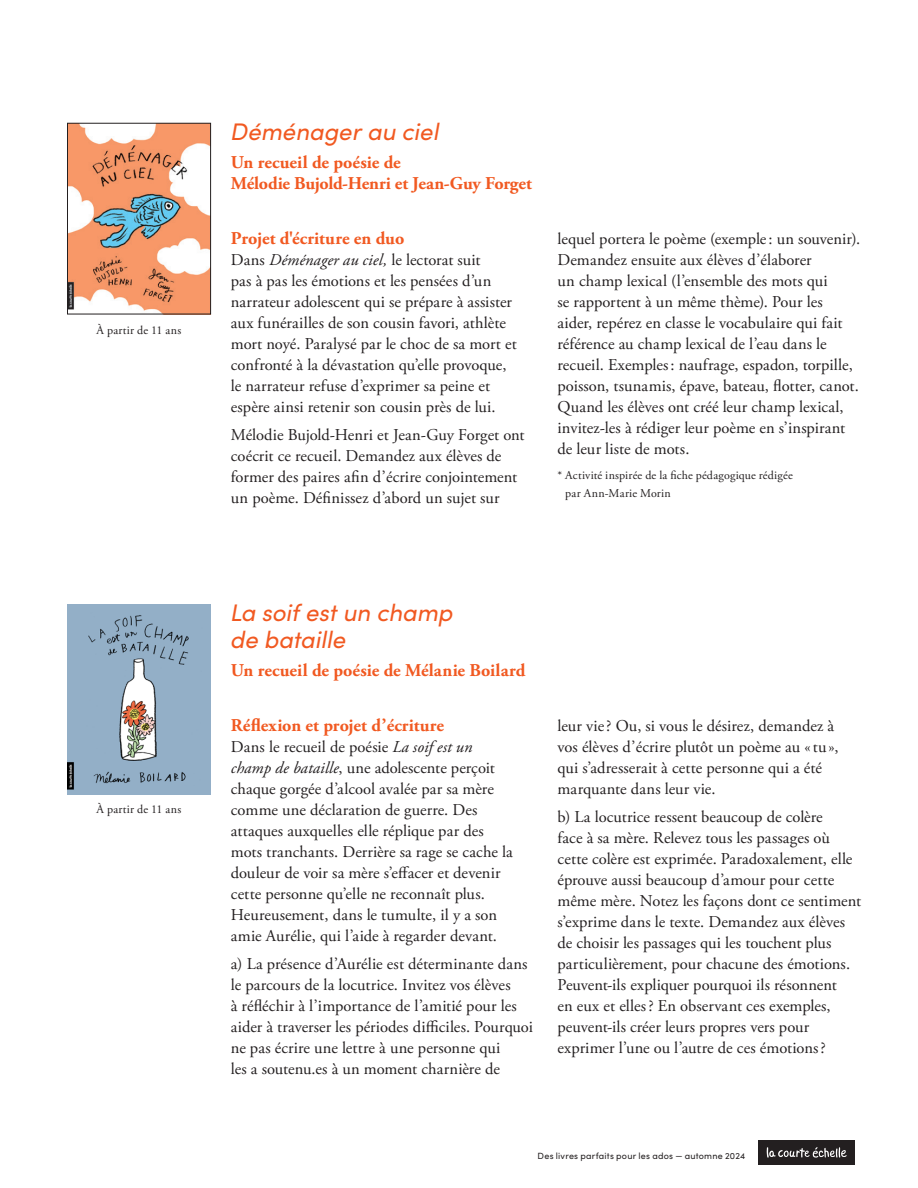
<style>
.page{position:relative;width:918px;height:1188px;background:#fff}
.page>*{position:absolute;margin:0;border:0;box-sizing:border-box;transform-origin:0 0}
.h2__livres{font:italic 24px/27px "Sofia Pro";color:#f15921}
.auteur_e{font:700 18px/21px "Adobe Garamond Pro";color:#f15921}
.h3_exercice{font:700 18px "Adobe Garamond Pro";letter-spacing:.005em;color:#f15921}
.exercice_texte{font:16.5px/21px "Adobe Garamond Pro";color:#231f20}
.exercice_texte1er{font:16.5px/21px "Adobe Garamond Pro";color:#231f20}
.credits{font:12px/18px "Adobe Garamond Pro";letter-spacing:.015em;color:#231f20}
.ages{font:12px "Adobe Garamond Pro";letter-spacing:.02em;color:#231f20}
.auteur_e-2{font:9px "Sofia Pro";letter-spacing:.025em;color:#231f20}
.s1{font-style:italic}
</style>
<div class="page">
<div style="left:758px;top:1140px;width:97px;height:25px;background:#231f20"></div>
<svg style="left:767px;top:1147px;width:80px;height:11px"></svg>
<img style="left:69px;top:125px;width:140px;height:187px">
<div style="left:67px;top:123px;width:144px;height:191px;border:1px solid #231f20"></div>
<img style="left:68px;top:604px;width:143px;height:191px">
<p class="ages" style="left:97px;top:323px;width:86px">À partir de 11 ans</p>
<p class="ages" style="left:97px;top:802px;width:86px">À partir de 11 ans</p>
<p class="h2__livres" style="left:231px;top:117px;width:210px">Déménager au ciel</p>
<p class="auteur_e" style="left:231px;top:152px;width:303px">Un recueil de poésie de<br>Mélodie Bujold-Henri et Jean-Guy Forget</p>
<p class="h3_exercice" style="left:231px;top:228px;width:175px">Projet d'écriture en duo</p>
<p class="exercice_texte1er" style="left:231px;top:250px;width:287px">Dans <span class="s1">Déménager au ciel,</span> le lectorat suit<br>pas à pas les émotions et les pensées d’un narrateur adolescent qui se prépare à assister aux funérailles de son cousin favori, athlète mort noyé. Paralysé par le choc de sa mort et confronté à la dévastation qu’elle provoque, le narrateur refuse d’exprimer sa peine et espère ainsi retenir son cousin près de lui.</p>
<p class="exercice_texte" style="left:231px;top:424px;width:295px">Mélodie Bujold-Henri et Jean-Guy Forget ont coécrit ce recueil. Demandez aux élèves de former des paires afin d’écrire conjointement un poème. Définissez d’abord un sujet sur</p>
<p class="exercice_texte" style="left:558px;top:229px;width:304px">lequel portera le poème (exemple: un souvenir).<br>Demandez ensuite aux élèves d’élaborer<br>un champ lexical (l’ensemble des mots qui<br>se rapportent à un même thème). Pour les aider, repérez en classe le vocabulaire qui fait référence au champ lexical de l’eau dans le recueil. Exemples: naufrage, espadon, torpille, poisson, tsunamis, épave, bateau, flotter, canot.<br>Quand les élèves ont créé leur champ lexical, invitez-les à rédiger leur poème en s’inspirant de leur liste de mots.</p>
<p class="credits" style="left:565px;top:466px;width:229px;text-indent:-8px">* Activité inspirée de la fiche pédagogique rédigée par Ann-Marie Morin</p>
<p class="h2__livres" style="left:231px;top:598px;width:224px">La soif est un champ de bataille</p>
<p class="auteur_e" style="left:231px;top:660px;width:296px">Un recueil de poésie de Mélanie Boilard</p>
<p class="h3_exercice" style="left:231px;top:715px;width:215px">Réflexion et projet d’écriture</p>
<p class="exercice_texte1er" style="left:231px;top:737px;width:283px">Dans le recueil de poésie <span class="s1">La soif est un champ de bataille</span>, une adolescente perçoit chaque gorgée d’alcool avalée par sa mère comme une déclaration de guerre. Des attaques auxquelles elle réplique par des mots tranchants. Derrière sa rage se cache la douleur de voir sa mère s’effacer et devenir cette personne qu’elle ne reconnaît plus.<br>Heureusement, dans le tumulte, il y a son amie Aurélie, qui l’aide à regarder devant.</p>
<p class="exercice_texte" style="left:231px;top:954px;width:304px">a) La présence d’Aurélie est déterminante dans le parcours de la locutrice. Invitez vos élèves<br>à réfléchir à l’importance de l’amitié pour les aider à traverser les périodes difficiles. Pourquoi ne pas écrire une lettre à une personne qui<br>les a soutenu.es à un moment charnière de</p>
<p class="exercice_texte" style="left:558px;top:716px;width:282px">leur vie? Ou, si vous le désirez, demandez à vos élèves d’écrire plutôt un poème au «tu», qui s’adresserait à cette personne qui a été marquante dans leur vie.</p>
<p class="exercice_texte" style="left:558px;top:806px;width:305px">b) La locutrice ressent beaucoup de colère<br>face à sa mère. Relevez tous les passages où cette colère est exprimée. Paradoxalement, elle éprouve aussi beaucoup d’amour pour cette même mère. Notez les façons dont ce sentiment s’exprime dans le texte. Demandez aux élèves de choisir les passages qui les touchent plus particulièrement, pour chacune des émotions.<br>Peuvent-ils expliquer pourquoi ils résonnent<br>en eux et elles? En observant ces exemples, peuvent-ils créer leurs propres vers pour exprimer l’une ou l’autre de ces émotions?</p>
<p class="auteur_e-2" style="left:538px;top:1149px;width:209px">Des livres parfaits pour les ados — automne 2024</p>
</div>
